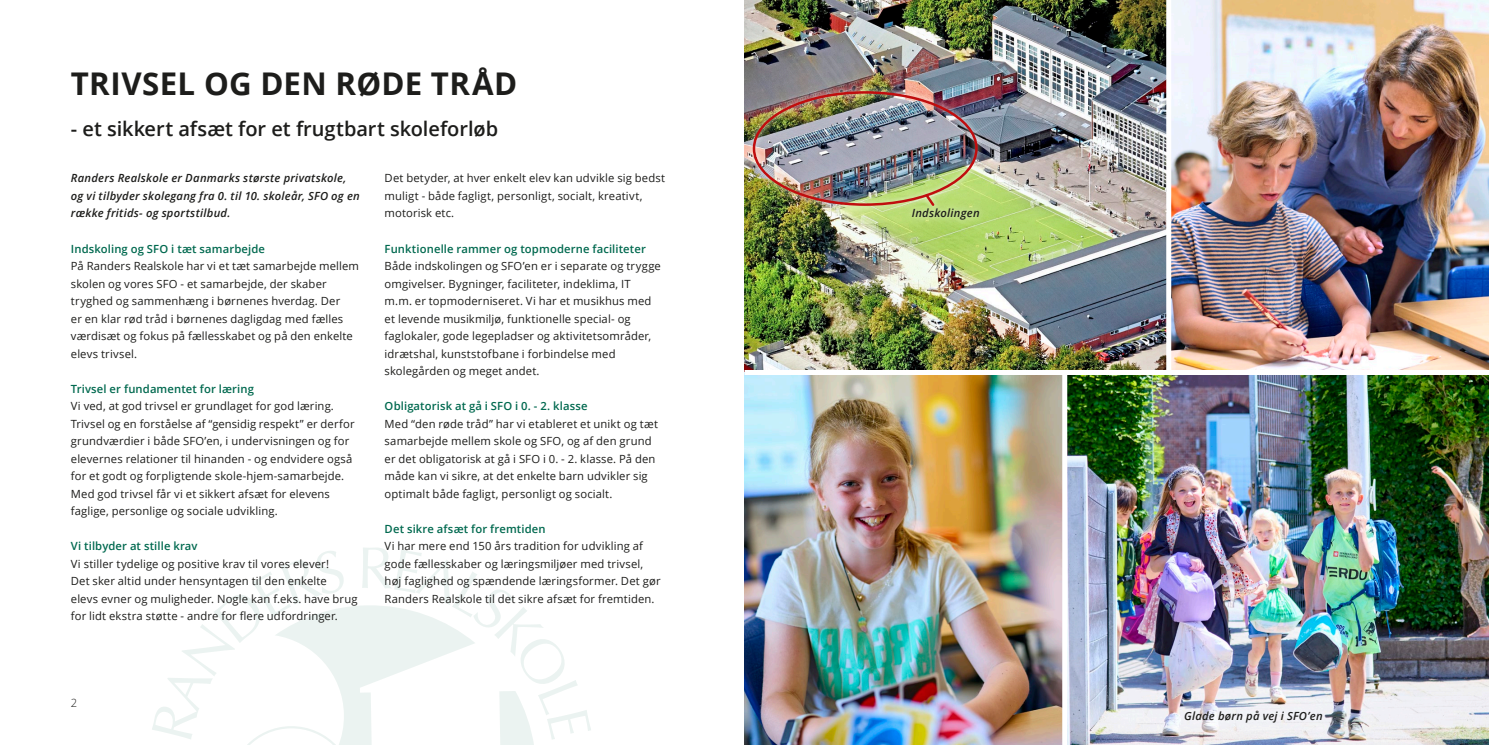
<style>
.page{position:relative;width:1489px;height:745px;background:#fff}
.page>*{position:absolute;margin:0;border:0;box-sizing:border-box;transform-origin:0 0}
.t1{font:700 31.25px "Open Sans";letter-spacing:.01em;color:#1d1d1b}
.t2{font:600 20px "Open Sans";color:#1d1d1b}
.brødtekst{font:11.25px/17.5px "Open Sans";letter-spacing:.01em;color:#1d1d1b}
.brødtekst-2{font:italic 600 11.25px/17.5px "Open Sans";letter-spacing:.02em;color:#1d1d1b}
.Inline_head{font:600 11.25px "Open Sans";letter-spacing:.01em;color:#00694f}
.brødtekst-3{font:600 11.25px "Open Sans";letter-spacing:.01em;color:#00694f}
.t3{font:300 11.25px "Open Sans";color:#1d1d1b}
</style>
<div class="page">
<svg style="left:248px;top:606px;width:286px;height:138px;fill:#ebf3f1"></svg>
<svg style="left:152px;top:551px;width:193px;height:188px"></svg>
<svg style="left:362px;top:548px;width:229px;height:191px"></svg>
<img style="left:744px;top:0;width:744px;height:744px">
<div style="left:1166px;top:0;width:5px;height:372px;background:#fff"></div>
<div style="left:1062px;top:375px;width:5px;height:369px;background:#fff"></div>
<div style="left:744px;top:370px;width:744px;height:5px;background:#fff"></div>
<div style="left:904px;top:201px;width:82px;height:26px;background:#fff;opacity:.75"></div>
<img style="left:1172px;top:698px;width:162px;height:35px">
<img style="left:746px;top:85px;width:238px;height:127px">
<svg style="left:923px;top:192px;width:13px;height:16px"></svg>
<p class="t1" style="left:71px;top:61px;width:448px">TRIVSEL OG DEN RØDE TRÅD</p>
<p class="t2" style="left:71px;top:115px;width:429px">- et sikkert afsæt for et frugtbart skoleforløb</p>
<p class="brødtekst-2" style="left:71px;top:169px;width:290px">Randers Realskole er Danmarks største privatskole, og vi tilbyder skolegang fra 0. til 10. skoleår, SFO og en række fritids- og sportstilbud.</p>
<p class="brødtekst-3" style="left:71px;top:240px;width:196px">Indskoling og SFO i tæt samarbejde</p>
<p class="brødtekst" style="left:71px;top:257px;width:289px">På Randers Realskole har vi et tæt samarbejde mellem skolen og vores SFO - et samarbejde, der skaber tryghed og sammenhæng i børnenes hverdag. Der<br>er en klar rød tråd i børnenes dagligdag med fælles værdisæt og fokus på fællesskabet og på den enkelte elevs trivsel.</p>
<p class="Inline_head" style="left:71px;top:380px;width:185px">Trivsel er fundamentet for læring</p>
<p class="brødtekst" style="left:71px;top:397px;width:285px">Vi ved, at god trivsel er grundlaget for god læring.<br>Trivsel og en forståelse af “gensidig respekt” er derfor grundværdier i både SFO’en, i undervisningen og for elevernes relationer til hinanden - og endvidere også for et godt og forpligtende skole-hjem-samarbejde.<br>Med god trivsel får vi et sikkert afsæt for elevens faglige, personlige og sociale udvikling.</p>
<p class="Inline_head" style="left:71px;top:538px;width:128px">Vi tilbyder at stille krav</p>
<p class="brødtekst" style="left:71px;top:554px;width:288px">Vi stiller tydelige og positive krav til vores elever!<br>Det sker altid under hensyntagen til den enkelte<br>elevs evner og muligheder. Nogle kan f.eks. have brug for lidt ekstra støtte - andre for flere udfordringer.</p>
<p class="brødtekst" style="left:384px;top:169px;width:282px">Det betyder, at hver enkelt elev kan udvikle sig bedst muligt - både fagligt, personligt, socialt, kreativt, motorisk etc.</p>
<p class="Inline_head" style="left:384px;top:240px;width:263px">Funktionelle rammer og topmoderne faciliteter</p>
<p class="brødtekst" style="left:384px;top:257px;width:278px">Både indskolingen og SFO’en er i separate og trygge omgivelser. Bygninger, faciliteter, indeklima, IT m.m. er topmoderniseret. Vi har et musikhus med et levende musikmiljø, funktionelle special- og faglokaler, gode legepladser og aktivitetsområder, idrætshal, kunststofbane i forbindelse med skolegården og meget andet.</p>
<p class="Inline_head" style="left:384px;top:398px;width:204px">Obligatorisk at gå i SFO i 0. - 2. klasse</p>
<p class="brødtekst" style="left:384px;top:414px;width:275px">Med “den røde tråd” har vi etableret et unikt og tæt samarbejde mellem skole og SFO, og af den grund er det obligatorisk at gå i SFO i 0. - 2. klasse. På den måde kan vi sikre, at det enkelte barn udvikler sig optimalt både fagligt, personligt og socialt.</p>
<p class="Inline_head" style="left:384px;top:520px;width:162px">Det sikre afsæt for fremtiden</p>
<p class="brødtekst" style="left:384px;top:537px;width:277px">Vi har mere end 150 års tradition for udvikling af gode fællesskaber og læringsmiljøer med trivsel, høj faglighed og spændende læringsformer. Det gør Randers Realskole til det sikre afsæt for fremtiden.</p>
<p class="t3" style="left:71px;top:695px;width:8px">2</p>
<p class="brødtekst-2" style="left:911px;top:204px;width:69px">Indskolingen</p>
<p class="brødtekst-2" style="left:1183px;top:706px;width:140px">Glade børn på vej i SFO’en</p>
</div>
